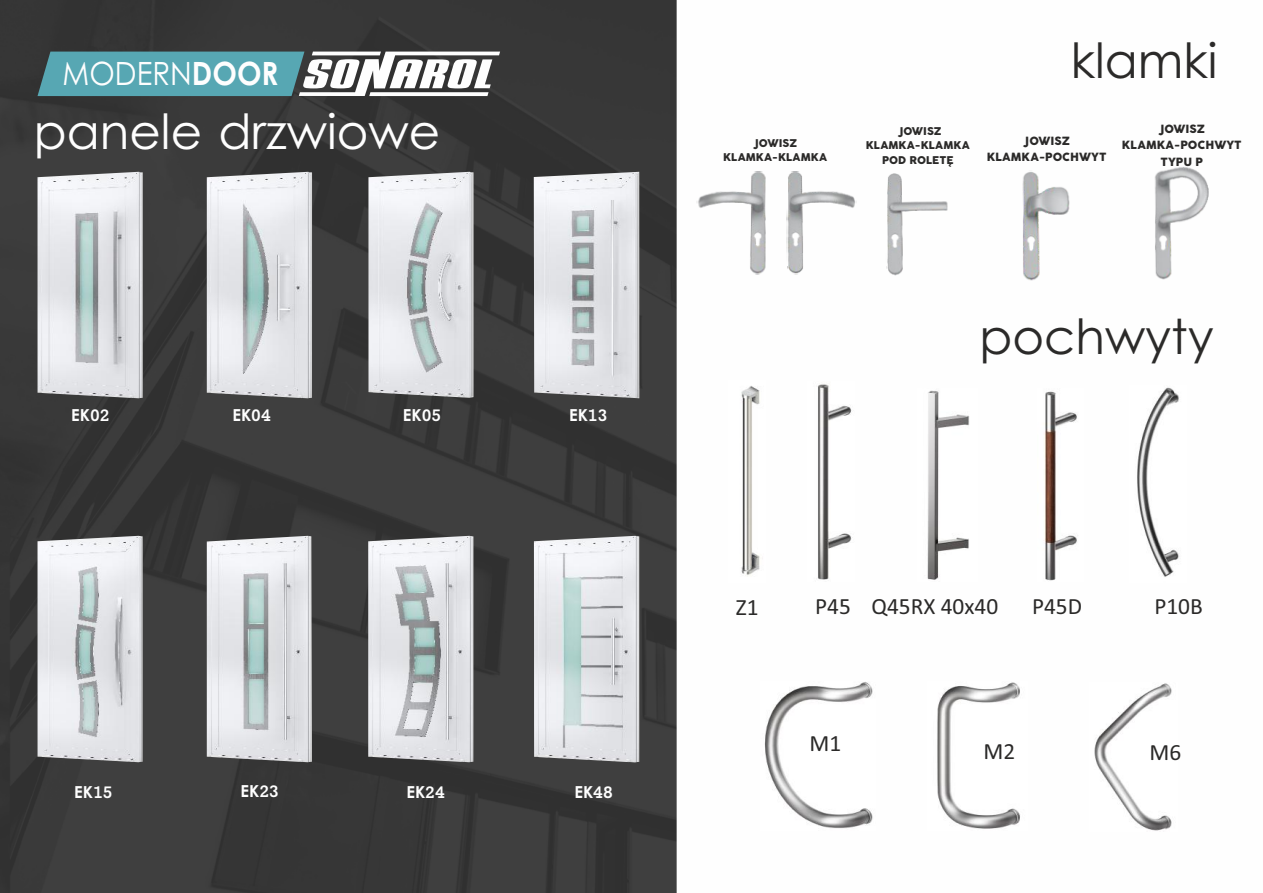
<style>
.page{position:relative;width:1263px;height:893px;background:#fff}
.page>*{position:absolute;margin:0;border:0;box-sizing:border-box;transform-origin:0 0}
.t1{font:48.45px "Levenim";color:#fefefe}
.t2{font:48.45px "Levenim";color:#2b2a29}
.t3{font:32.1px "Levenim";color:#fefefe;scale:.91 1}
.t4{font:23.4px "Calibri";color:#2b2a29}
.t5{font:700 16.5px "Levenim";color:#fefefe}
.t6{font:11.25px/16.2px "COCOGOOSE";color:#2b2a29;text-align:center}
.t7{font:10.5px/15.3px "COCOGOOSE";color:#2b2a29;text-align:center}
.s1{font-weight:700}
</style>
<div class="page">
<img style="left:0;top:0;width:677px;height:893px">
<svg style="left:38px;top:52px;width:462px;height:44px"></svg>
<img style="left:741px;top:386px;width:19px;height:190px">
<img style="left:1044px;top:391px;width:34px;height:190px">
<img style="left:1137px;top:387px;width:42px;height:190px">
<img style="left:927px;top:390px;width:42px;height:190px">
<img style="left:818px;top:384px;width:34px;height:196px">
<img style="left:764px;top:682px;width:109px;height:147px">
<img style="left:937px;top:682px;width:83px;height:147px">
<img style="left:1094px;top:683px;width:78px;height:148px">
<img style="left:696px;top:171px;width:70px;height:104px">
<img style="left:786px;top:171px;width:71px;height:104px">
<img style="left:886px;top:173px;width:62px;height:103px">
<img style="left:1022px;top:172px;width:48px;height:109px">
<img style="left:1154px;top:167px;width:55px;height:113px">
<img style="left:38px;top:172px;width:105px;height:226px">
<img style="left:207px;top:172px;width:105px;height:226px">
<img style="left:368px;top:172px;width:105px;height:226px">
<img style="left:534px;top:172px;width:105px;height:226px">
<img style="left:38px;top:536px;width:105px;height:226px">
<img style="left:207px;top:536px;width:105px;height:226px">
<img style="left:368px;top:536px;width:105px;height:226px">
<img style="left:534px;top:536px;width:105px;height:226px">
<h2 class="t3" style="left:63px;top:55px;width:239px">MODERN<span class="s1">DOOR</span></h2>
<h1 class="t1" style="left:34px;top:103px;width:408px">panele drzwiowe</h1>
<h3 class="t5" style="left:71px;top:406px;width:40px">EK02</h3>
<h3 class="t5" style="left:232px;top:406px;width:40px">EK04</h3>
<h3 class="t5" style="left:403px;top:406px;width:40px">EK05</h3>
<h3 class="t5" style="left:569px;top:406px;width:40px">EK13</h3>
<h3 class="t5" style="left:74px;top:782px;width:40px">EK15</h3>
<h3 class="t5" style="left:241px;top:782px;width:40px">EK23</h3>
<h3 class="t5" style="left:406px;top:782px;width:40px">EK24</h3>
<h3 class="t5" style="left:574px;top:782px;width:40px">EK48</h3>
<h1 class="t2" style="left:1071px;top:32px;width:148px">klamki</h1>
<p class="t7" style="left:899px;top:124px;width:44px">JOWISZ</p>
<p class="t7" style="left:754px;top:137px;width:44px">JOWISZ</p>
<p class="t7" style="left:866px;top:138px;width:106px">KLAMKA-KLAMKA<br>POD ROLETĘ</p>
<p class="t7" style="left:723px;top:151px;width:106px">KLAMKA-KLAMKA</p>
<p class="t6" style="left:1159px;top:122px;width:47px">JOWISZ</p>
<p class="t6" style="left:1024px;top:134px;width:47px">JOWISZ</p>
<p class="t6" style="left:1122px;top:138px;width:121px">KLAMKA-POCHWYT<br>TYPU P</p>
<p class="t6" style="left:987px;top:150px;width:121px">KLAMKA-POCHWYT</p>
<h1 class="t2" style="left:979px;top:308px;width:236px">pochwyty</h1>
<h3 class="t4" style="left:736px;top:597px;width:24px">Z1</h3>
<h3 class="t4" style="left:815px;top:597px;width:184px">P45 Q45RX 40x40</h3>
<h3 class="t4" style="left:1032px;top:597px;width:52px">P45D</h3>
<h3 class="t4" style="left:1154px;top:597px;width:50px">P10B</h3>
<h3 class="t4" style="left:809px;top:733px;width:33px">M1</h3>
<h3 class="t4" style="left:983px;top:742px;width:33px">M2</h3>
<h3 class="t4" style="left:1149px;top:742px;width:33px">M6</h3>
</div>
